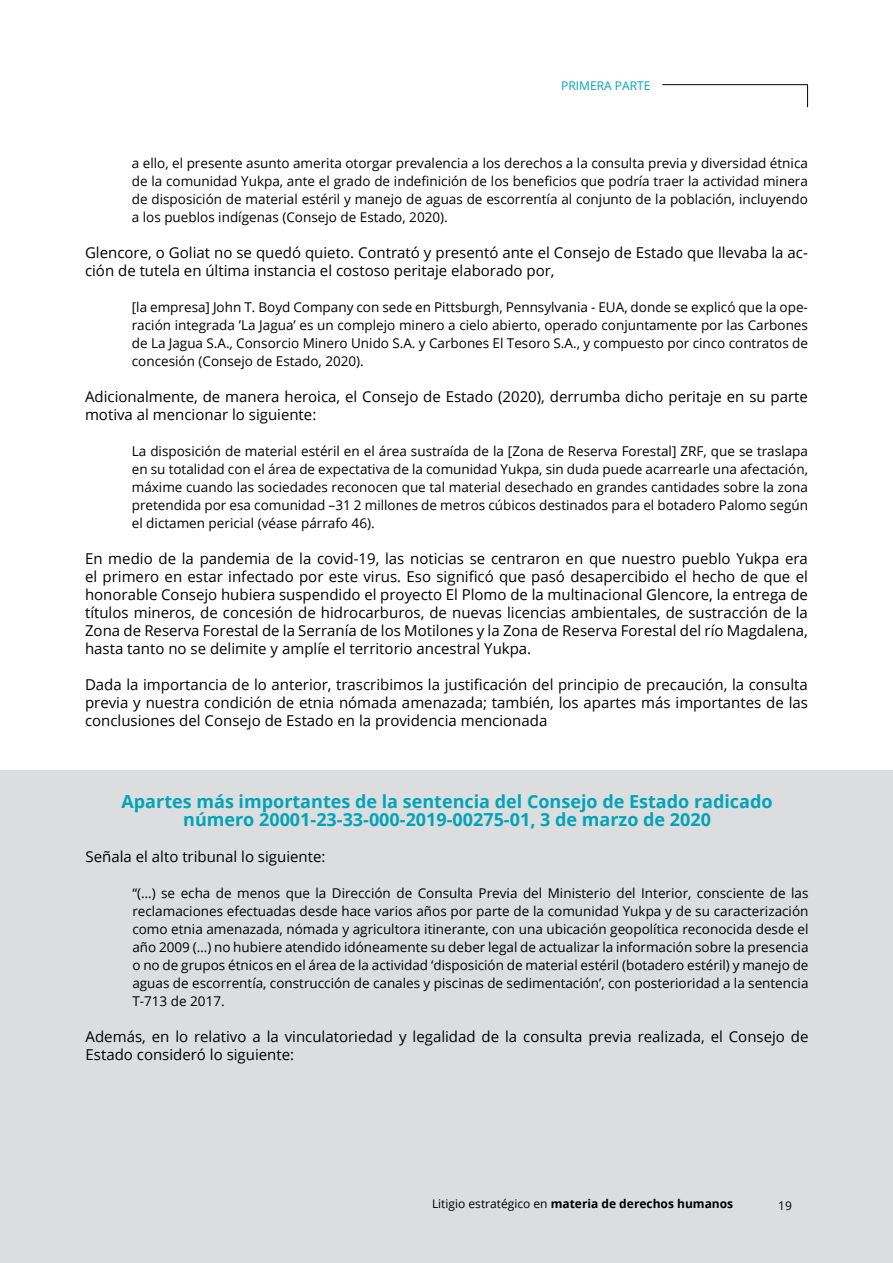
<style>
.page{position:relative;width:893px;height:1263px;background:#fff}
.page>*{position:absolute;margin:0;border:0;box-sizing:border-box;transform-origin:0 0}
.t1{font:700 18px/18px "Open Sans";color:#00a4b9;text-align:center}
.t2{font:15px/18px "Open Sans";color:#000}
.t3{font:13.5px/18px "Open Sans";color:#000;text-align:justify}
.t4{font:700 12px "Open Sans";color:#000}
.t5{font:12px "Open Sans";color:#00a4b9}
.t6{font:12px "Open Sans";color:#000}
.s1{font-weight:400}
</style>
<div class="page">
<hr style="left:662px;top:84px;width:146px;height:1px;background:#000">
<svg style="left:807px;top:85px;width:1px;height:22px"></svg>
<div style="left:0;top:770px;width:893px;height:493px;background:#dcddde"></div>
<p class="t5" style="left:561px;top:77px;width:91px">PRIMERA PARTE</p>
<p class="t3" style="left:132px;top:154px;width:678px">a ello, el presente asunto amerita otorgar prevalencia a los derechos a la consulta previa y diversidad étnica de la comunidad Yukpa, ante el grado de indefinición de los beneficios que podría traer la actividad minera de disposición de material estéril y manejo de aguas de escorrentía al conjunto de la población, incluyendo a los pueblos indígenas (Consejo de Estado, 2020).</p>
<p class="t2" style="left:85px;top:243px;width:724px">Glencore, o Goliat no se quedó quieto. Contrató y presentó ante el Consejo de Estado que llevaba la ac&shy;ción de tutela en última instancia el costoso peritaje elaborado por,</p>
<p class="t3" style="left:132px;top:298px;width:678px">[la empresa] John T. Boyd Company con sede en Pittsburgh, Pennsylvania - EUA, donde se explicó que la ope&shy;ración integrada ’La Jagua’ es un complejo minero a cielo abierto, operado conjuntamente por las Carbones de La Jagua S.A., Consorcio Minero Unido S.A. y Carbones El Tesoro S.A., y compuesto por cinco contratos de concesión (Consejo de Estado, 2020).</p>
<p class="t2" style="left:85px;top:387px;width:724px">Adicionalmente, de manera heroica, el Consejo de Estado (2020), derrumba dicho peritaje en su parte motiva al mencionar lo siguiente:</p>
<p class="t3" style="left:132px;top:442px;width:678px">La disposición de material estéril en el área sustraída de la [Zona de Reserva Forestal] ZRF, que se traslapa en su totalidad con el área de expectativa de la comunidad Yukpa, sin duda puede acarrearle una afectación, máxime cuando las sociedades reconocen que tal material desechado en grandes cantidades sobre la zona pretendida por esa comunidad –31 2 millones de metros cúbicos destinados para el botadero Palomo según el dictamen pericial (véase párrafo 46).</p>
<p class="t2" style="left:85px;top:549px;width:724px;text-align:justify">En medio de la pandemia de la covid-19, las noticias se centraron en que nuestro pueblo Yukpa era el primero en estar infectado por este virus. Eso significó que pasó desapercibido el hecho de que el honorable Consejo hubiera suspendido el proyecto El Plomo de la multinacional Glencore, la entrega de títulos mineros, de concesión de hidrocarburos, de nuevas licencias ambientales, de sustracción de la Zona de Reserva Forestal de la Serranía de los Motilones y la Zona de Reserva Forestal del río Magdalena, hasta tanto no se delimite y amplíe el territorio ancestral Yukpa.</p>
<p class="t2" style="left:85px;top:675px;width:724px;text-align:justify">Dada la importancia de lo anterior, trascribimos la justificación del principio de precaución, la consulta previa y nuestra condición de etnia nómada amenazada; también, los apartes más importantes de las conclusiones del Consejo de Estado en la providencia mencionada</p>
<h1 class="t1" style="left:121px;top:792px;width:653px">Apartes más importantes de la sentencia del Consejo de Estado radicado número 20001-23-33-000-2019-00275-01, 3 de marzo de 2020</h1>
<p class="t2" style="left:86px;top:847px;width:241px">Señala el alto tribunal lo siguiente:</p>
<p class="t3" style="left:132px;top:883px;width:678px">“(…) se echa de menos que la Dirección de Consulta Previa del Ministerio del Interior, consciente de las reclamaciones efectuadas desde hace varios años por parte de la comunidad Yukpa y de su caracterización como etnia amenazada, nómada y agricultora itinerante, con una ubicación geopolítica reconocida desde el año 2009 (…) no hubiere atendido idóneamente su deber legal de actualizar la información sobre la presencia o no de grupos étnicos en el área de la actividad ‘disposición de material estéril (botadero estéril) y manejo de aguas de escorrentía, construcción de canales y piscinas de sedimentación’, con posterioridad a la sentencia T-713 de 2017.</p>
<p class="t2" style="left:86px;top:1027px;width:724px">Además, en lo relativo a la vinculatoriedad y legalidad de la consulta previa realizada, el Consejo de<br>Estado consideró lo siguiente:</p>
<p class="t4" style="left:432px;top:1195px;width:303px"><span class="s1">Litigio estratégico en</span> materia de derechos humanos</p>
<p class="t6" style="left:778px;top:1197px;width:15px">19</p>
</div>
